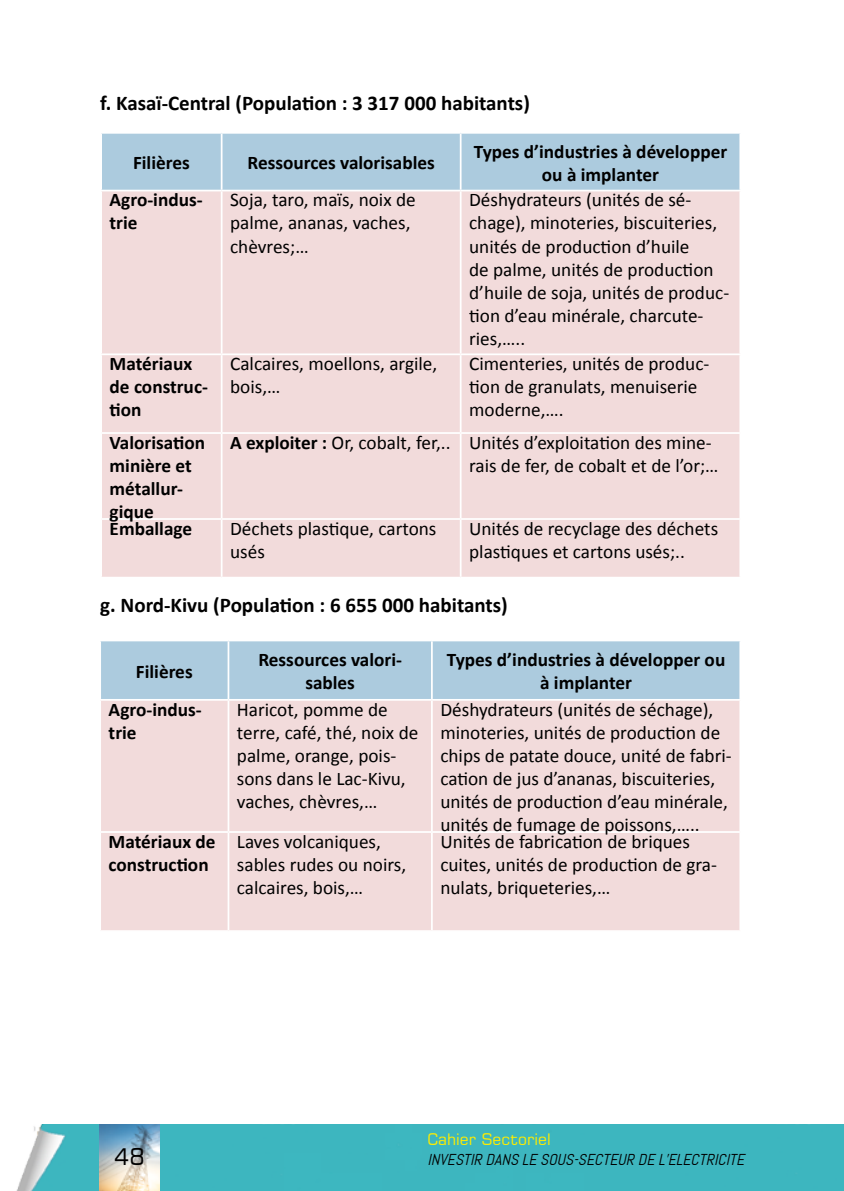
<style>
.page{position:relative;width:844px;height:1191px;background:#fff}
.page>*{position:absolute;margin:0;border:0;box-sizing:border-box;transform-origin:0 0}
.t1{font:22.75px "Square 721 BT";color:#000}
.t2{font:700 21px "Calibri";color:#000}
.t3{font:19.25px/23.1px "Calibri";color:#000}
.t4{font:700 19.25px/23.1px "Calibri";color:#000}
.t5{font:italic 15.75px "Abel";color:#000}
.t6{font:15.75px "Square 721 BT";color:#ffed00}
.s1{font-weight:700}
</style>
<div class="page">
<div style="left:16px;top:1125px;width:569px;height:66px;background:#3db6bf"></div>
<img style="left:99px;top:1125px;width:60px;height:66px">
<div style="left:585px;top:1125px;width:258px;height:66px;background:#3db6bf"></div>
<div style="left:102px;top:134px;width:637px;height:56px;background:#accbde"></div>
<div style="left:102px;top:191px;width:637px;height:386px;background:#f2dbdb"></div>
<hr style="left:221px;top:134px;width:1px;height:56px;background:#fff">
<hr style="left:459px;top:134px;width:2px;height:56px;background:#fff">
<hr style="left:221px;top:191px;width:1px;height:162px;background:#fff">
<hr style="left:459px;top:191px;width:2px;height:162px;background:#fff">
<hr style="left:100px;top:353px;width:121px;height:2px;background:#fff">
<hr style="left:221px;top:353px;width:239px;height:2px;background:#fff">
<hr style="left:221px;top:355px;width:1px;height:77px;background:#fff">
<hr style="left:460px;top:353px;width:281px;height:2px;background:#fff">
<hr style="left:459px;top:355px;width:2px;height:77px;background:#fff">
<hr style="left:100px;top:432px;width:121px;height:2px;background:#fff">
<hr style="left:221px;top:432px;width:239px;height:2px;background:#fff">
<hr style="left:221px;top:434px;width:1px;height:84px;background:#fff">
<hr style="left:460px;top:432px;width:281px;height:2px;background:#fff">
<hr style="left:459px;top:434px;width:2px;height:84px;background:#fff">
<hr style="left:100px;top:518px;width:121px;height:2px;background:#fff">
<hr style="left:221px;top:518px;width:239px;height:2px;background:#fff">
<hr style="left:221px;top:520px;width:1px;height:57px;background:#fff">
<hr style="left:460px;top:518px;width:281px;height:2px;background:#fff">
<hr style="left:459px;top:520px;width:2px;height:57px;background:#fff">
<div style="left:101px;top:641px;width:638px;height:58px;background:#accbde"></div>
<div style="left:101px;top:700px;width:638px;height:230px;background:#f2dbdb"></div>
<hr style="left:227px;top:641px;width:2px;height:58px;background:#fff">
<hr style="left:431px;top:641px;width:1px;height:58px;background:#fff">
<hr style="left:227px;top:700px;width:2px;height:131px;background:#fff">
<hr style="left:431px;top:700px;width:1px;height:131px;background:#fff">
<hr style="left:99px;top:831px;width:129px;height:2px;background:#fff">
<hr style="left:228px;top:831px;width:204px;height:2px;background:#fff">
<hr style="left:227px;top:833px;width:2px;height:97px;background:#fff">
<hr style="left:432px;top:831px;width:309px;height:2px;background:#fff">
<hr style="left:431px;top:833px;width:1px;height:97px;background:#fff">
<p class="t2" style="left:100px;top:88px;width:431px">f. Kasaï-Central (Population : 3 317 000 habitants)</p>
<p class="t4" style="left:133px;top:151px;width:58px">Filières</p>
<p class="t4" style="left:247px;top:151px;width:189px">Ressources valorisables</p>
<p class="t4" style="left:473px;top:139px;width:255px;text-align:center">Types d’industries à développer ou à implanter</p>
<p class="t4" style="left:110px;top:188px;width:94px">Agro-indus&shy;trie</p>
<p class="t3" style="left:230px;top:188px;width:187px">Soja, taro, maïs, noix de palme, ananas, vaches, chèvres;…</p>
<p class="t3" style="left:469px;top:188px;width:261px">Déshydrateurs (unités de sé&shy;chage), minoteries, biscuiteries, unités de production d’huile<br>de palme, unités de production d’huile de soja, unités de produc&shy;tion d’eau minérale, charcute&shy;ries,…..</p>
<p class="t4" style="left:110px;top:352px;width:100px">Matériaux de construc&shy;tion</p>
<p class="t3" style="left:230px;top:352px;width:209px">Calcaires, moellons, argile, bois,…</p>
<p class="t3" style="left:469px;top:352px;width:242px">Cimenteries, unités de produc&shy;tion de granulats, menuiserie moderne,….</p>
<p class="t4" style="left:110px;top:430px;width:97px">Valorisation minière et métallur&shy;gique</p>
<p class="t3" style="left:469px;top:431px;width:251px;text-indent:-239px"><span class="s1">A exploiter :</span> Or, cobalt, fer,.. Unités d’exploitation des mine&shy;rais de fer, de cobalt et de l’or;…</p>
<p class="t4" style="left:110px;top:516px;width:84px">Emballage</p>
<p class="t3" style="left:230px;top:517px;width:208px">Déchets plastique, cartons usés</p>
<p class="t3" style="left:469px;top:517px;width:250px">Unités de recyclage des déchets plastiques et cartons usés;..</p>
<p class="t2" style="left:100px;top:590px;width:409px">g. Nord-Kivu (Population : 6 655 000 habitants)</p>
<p class="t4" style="left:136px;top:659px;width:58px">Filières</p>
<p class="t4" style="left:258px;top:648px;width:145px;text-align:center">Ressources valori&shy;sables</p>
<p class="t4" style="left:446px;top:648px;width:280px;text-align:center">Types d’industries à développer ou à implanter</p>
<p class="t4" style="left:109px;top:697px;width:94px">Agro-indus&shy;trie</p>
<p class="t3" style="left:237px;top:697px;width:183px">Haricot, pomme de terre, café, thé, noix de palme, orange, pois&shy;sons dans le Lac-Kivu, vaches, chèvres,…</p>
<p class="t3" style="left:440px;top:697px;width:293px">Déshydrateurs (unités de séchage), minoteries, unités de production de chips de patate douce, unité de fabri&shy;cation de jus d’ananas, biscuiteries, unités de production d’eau minérale, unités de fumage de poissons,…..</p>
<p class="t4" style="left:109px;top:829px;width:108px">Matériaux de construction</p>
<p class="t3" style="left:237px;top:830px;width:171px">Laves volcaniques, sables rudes ou noirs, calcaires, bois,…</p>
<p class="t3" style="left:440px;top:830px;width:278px">Unités de fabrication de briques cuites, unités de production de gra&shy;nulats, briqueteries,…</p>
<p class="t1" style="left:114px;top:1142px;width:32px">48</p>
<p class="t6" style="left:427px;top:1129px;width:125px">Cahier Sectoriel</p>
<p class="t5" style="left:427px;top:1150px;width:322px">INVESTIR DANS LE SOUS-SECTEUR DE L’ELECTRICITE</p>
</div>
